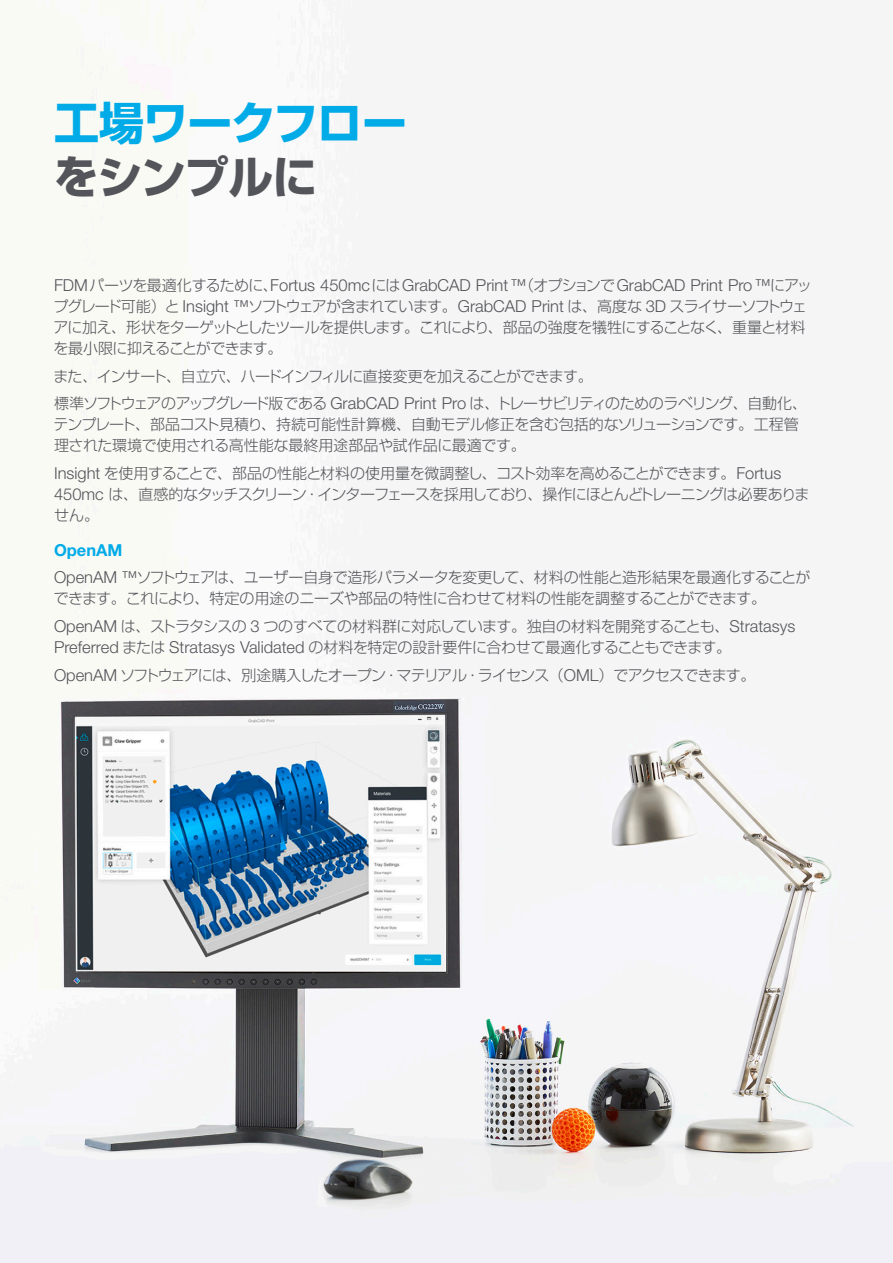
<style>
.page{position:relative;width:893px;height:1263px;background:#fff}
.page>*{position:absolute;margin:0;border:0;box-sizing:border-box;transform-origin:0 0}
.Page_Title{font:700 45px/54px "Shin Go Pro";letter-spacing:-.025em;color:#00abe7}
.Para{font:300 16.5px "Helvetica Neue LT Std";color:#54555a}
.Para_header{font:700 16.5px "Helvetica Neue LT Std";color:#00abe7}
.Para-2{font:300 15px/21px "Shin Go Pro";letter-spacing:-.035em;color:#54555a}
.Para-3{font:300 15px "Shin Go Pro";letter-spacing:-.055em;color:#54555a}
.s1{color:#54555a}
.s2{font-family:"Shin Go Pro";font-size:15px}
.s3{font-family:"Helvetica Neue LT Std";font-size:16.5px}
</style>
<div class="page">
<img style="left:0;top:697px;width:893px;height:566px">
<p class="Page_Title" style="left:54px;top:91px;width:355px">工場ワークフロー<span class="s1">をシンプルに</span></p>
<p class="Para" style="left:54px;top:275px;width:759px">FDM<span class="s2">パーツを最適化するために、</span>Fortus 450mc<span class="s2">には</span>GrabCAD Print™<span class="s2">（オプションで</span>GrabCAD Print Pro™<span class="s2">にアッ</span></p>
<p class="Para-2" style="left:53px;top:294px;width:755px;text-align:justify">プグレード可能）と <span class="s3">Insight ™</span>ソフトウェアが含まれています。<span class="s3">GrabCAD Print</span> は、高度な <span class="s3">3D</span> スライサーソフトウェアに加え、形状をターゲットとしたツールを提供します。これにより、部品の強度を犠牲にすることなく、重量と材料を最小限に抑えることができます。</p>
<p class="Para-2" style="left:53px;top:364px;width:541px">また、インサート、自立穴、ハードインフィルに直接変更を加えることができます。</p>
<p class="Para-2" style="left:54px;top:391px;width:755px">標準ソフトウェアのアップグレード版である <span class="s3">GrabCAD Print Pro</span> は、トレーサビリティのためのラベリング、自動化、テンプレート、部品コスト見積り、持続可能性計算機、自動モデル修正を含む包括的なソリューションです。工程管理された環境で使用される高性能な最終用途部品や試作品に最適です。</p>
<p class="Para-2" style="left:54px;top:461px;width:757px"><span class="s3">Insight</span> を使用することで、部品の性能と材料の使用量を微調整し、コスト効率を高めることができます。<span class="s3">Fortus<br>450mc</span> は、直感的なタッチスクリーン・インターフェースを採用しており、操作にほとんどトレーニングは必要ありません。</p>
<p class="Para_header" style="left:54px;top:540px;width:70px">OpenAM</p>
<p class="Para-2" style="left:54px;top:565px;width:758px"><span class="s3">OpenAM ™</span>ソフトウェアは、ユーザー自身で造形パラメータを変更して、材料の性能と造形結果を最適化することができます。これにより、特定の用途のニーズや部品の特性に合わせて材料の性能を調整することができます。</p>
<p class="Para-2" style="left:54px;top:614px;width:743px"><span class="s3">OpenAM</span> は、ストラタシスの <span class="s3">3</span> つのすべての材料群に対応しています。独自の材料を開発することも、<span class="s3">Stratasys<br>Preferred</span> または <span class="s3">Stratasys Validated</span> の材料を特定の設計要件に合わせて最適化することもできます。</p>
<p class="Para-3" style="left:54px;top:663px;width:703px"><span class="s3">OpenAM</span> ソフトウェアには、別途購入したオープン・マテリアル・ライセンス（<span class="s3">OML</span>）でアクセスできます。</p>
</div>
